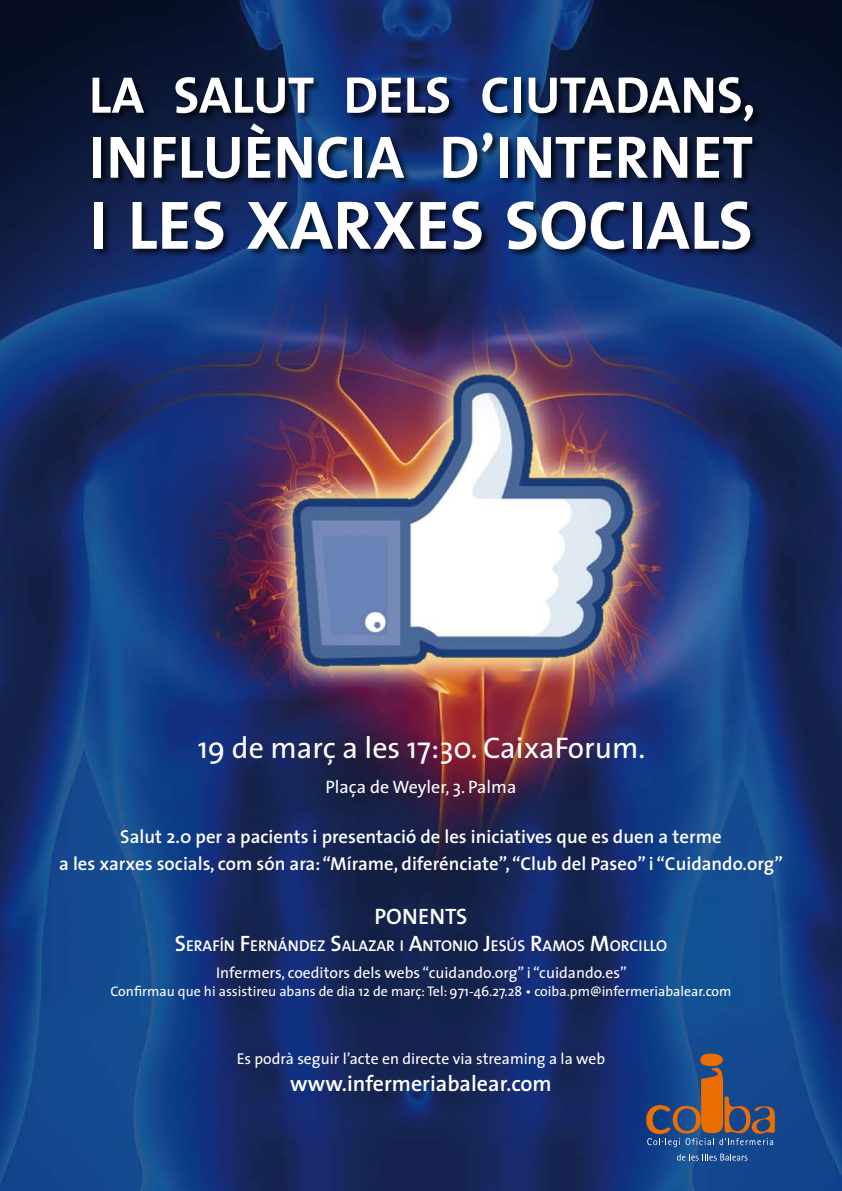
<style>
.page{position:relative;width:842px;height:1191px;background:#fff}
.page>*{position:absolute;margin:0;border:0;box-sizing:border-box;transform-origin:0 0}
.t1{font:700 69.1px "The Sans";color:#fff}
.t2{font:700 60.3px "The Sans";color:#fff}
.t3{font:700 51.9px "The Sans";color:#fff}
.t4{font:30px "The Sans";color:#fff}
.t5{font:600 22.4px "The Sans";color:#fff}
.t6{font:600 22px "The Sans";color:#fff}
.t7{font:600 18.7px/26.9px "The Sans";color:#fff;text-align:center}
.t8{font:18px "The Sans";color:#fff}
.t9{font:15.7px/26.9px "The Sans";color:#fff;text-align:center}
.t10{font:14px "The Sans";color:#fff}
.s1{font-weight:600;font-size:22.4px}
.s2{font-weight:600}
</style>
<div class="page">
<img style="left:0;top:0;width:842px;height:1191px">
<div style="left:91px;top:75px;width:751px;height:244px;background:#000;opacity:.75"></div>
<svg style="left:646px;top:1053px;width:130px;height:94px;background:#465270"></svg>
<svg style="left:677px;top:1153px;width:70px;height:7px"></svg>
<h3 class="t3" style="left:89px;top:52px;width:668px">LA SALUT DELS CIUTADANS,</h3>
<h2 class="t2" style="left:89px;top:107px;width:666px">I NFLUÈNCIA D’I NTERNET</h2>
<h1 class="t1" style="left:89px;top:167px;width:666px">I LES XARXES SOCIALS</h1>
<h3 class="t4" style="left:198px;top:723px;width:449px">19 de març a les 17:30. CaixaForum.</h3>
<p class="t8" style="left:325px;top:772px;width:192px">Plaça de Weyler, 3. Palma</p>
<p class="t7" style="left:59px;top:823px;width:725px">Salut 2.0 per a pacients i presentació de les iniciatives que es duen a terme<br>a les xarxes socials, com són ara: “Mírame, diferénciate”, “Club del Paseo” i “Cuidando.org”</p>
<h3 class="t5" style="left:375px;top:897px;width:92px">Ponents</h3>
<p class="t9" style="left:175px;top:931px;width:494px"><span class="s1">S</span><span class="s2">ERAFÍN</span> <span class="s1">F</span> <span class="s2">ERNÁNDEZ</span> <span class="s1">S</span><span class="s2">ALAZAR I</span> <span class="s1">A</span><span class="s2">NTONIO</span> <span class="s1">J</span><span class="s2">ESÚS</span> <span class="s1">R</span><span class="s2">AMOS</span> <span class="s1">M</span><span class="s2">ORCILLO<br></span>Infermers, coeditors dels webs “cuidando.org” i “cuidando.es”</p>
<p class="t10" style="left:110px;top:979px;width:623px">Confirmau que hi assistireu abans de dia 12 de març: Tel: 971-46.27.28 • coiba.pm@infermeriabalear.com</p>
<p class="t9" style="left:237px;top:1045px;width:370px">Es podrà seguir l’acte en directe via streaming a la web</p>
<h3 class="t6" style="left:290px;top:1065px;width:263px">www.infermeriabalear.com</h3>
</div>
